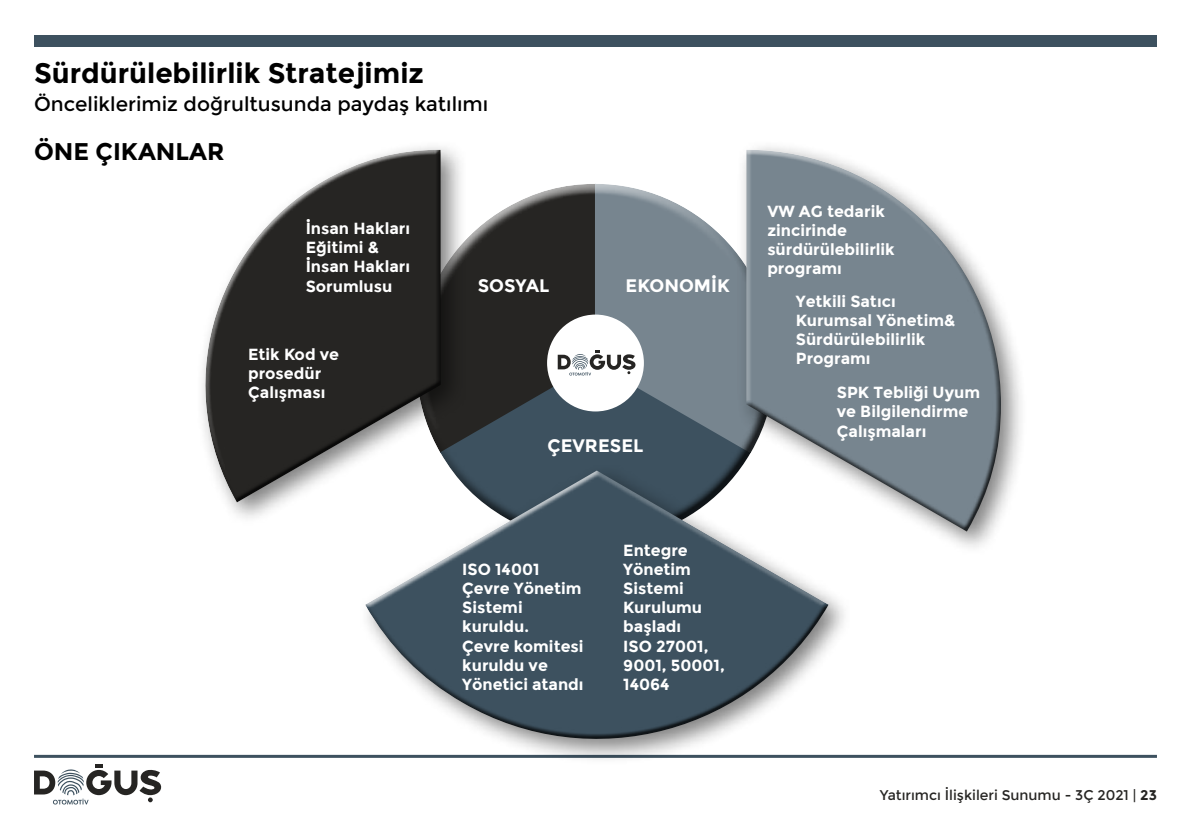
<style>
.page{position:relative;width:1191px;height:840px;background:#fff}
.page>*{position:absolute;margin:0;border:0;box-sizing:border-box;transform-origin:0 0}
.t1{font:700 28px "Montserrat";color:#000}
.t2{font:700 24px "Montserrat";color:#000}
.t3{font:20px "Montserrat";color:#000}
.t4{font:700 18px "Montserrat";color:#fff}
.t5{font:700 16px/19.2px "Montserrat";color:#fff}
.t6{font:14px "Montserrat";color:#262523}
.s1{font-weight:700}
</style>
<div class="page">
<div style="left:34px;top:35px;width:1123px;height:12px;background:#3d515f"></div>
<hr style="left:34px;top:754px;width:1123px;height:3px;background:#3d515f">
<svg style="left:34px;top:764px;width:128px;height:40px"></svg>
<div style="left:414px;top:183px;width:343px;height:270px;background:#fff;opacity:.75"></div>
<div style="left:423px;top:240px;width:353px;height:305px;background:#000;opacity:.75"></div>
<div style="left:547px;top:314px;width:97px;height:97px;background:#fff;border-radius:50%"></div>
<svg style="left:558px;top:350px;width:78px;height:25px"></svg>
<div style="left:195px;top:140px;width:273px;height:387px;background:#000;opacity:.5"></div>
<div style="left:203px;top:149px;width:238px;height:344px;background:#fff;opacity:.75"></div>
<div style="left:215px;top:149px;width:226px;height:356px;background:#000;opacity:.75"></div>
<div style="left:735px;top:140px;width:293px;height:417px;background:#000;opacity:.5"></div>
<svg style="left:970px;top:150px;width:31px;height:81px"></svg>
<div style="left:742px;top:148px;width:228px;height:258px;background:#fff;opacity:.75"></div>
<div style="left:742px;top:231px;width:260px;height:303px;background:#000;opacity:.75"></div>
<div style="left:357px;top:462px;width:496px;height:303px;background:#000;opacity:.5"></div>
<div style="left:361px;top:470px;width:468px;height:139px;background:#fff;opacity:.75"></div>
<div style="left:361px;top:601px;width:468px;height:140px;background:#000;opacity:.75"></div>
<h1 class="t1" style="left:34px;top:57px;width:391px">Sürdürülebilirlik Stratejimiz</h1>
<p class="t3" style="left:34px;top:92px;width:456px">Önceliklerimiz doğrultusunda paydaş katılımı</p>
<h2 class="t2" style="left:34px;top:137px;width:192px">ÖNE ÇIKANLAR</h2>
<p class="t5" style="left:306px;top:219px;width:106px">İnsan Hakları<br>Eğitimi &amp;<br>İnsan Hakları<br>Sorumlusu</p>
<p class="t5" style="left:248px;top:344px;width:92px">Etik Kod ve prosedür<br>Çalışması</p>
<p class="t4" style="left:478px;top:274px;width:73px">SOSYAL</p>
<p class="t4" style="left:625px;top:274px;width:106px">EKONOMİK</p>
<p class="t4" style="left:547px;top:434px;width:97px">ÇEVRESEL</p>
<p class="t5" style="left:462px;top:559px;width:123px">ISO 14001<br>Çevre Yönetim<br>Sistemi kuruldu.<br>Çevre komitesi kuruldu ve<br>Yönetici atandı</p>
<p class="t5" style="left:623px;top:540px;width:103px">Entegre<br>Yönetim<br>Sistemi<br>Kurulumu başladı<br>ISO 27001,<br>9001, 50001,<br>14064</p>
<p class="t5" style="left:767px;top:201px;width:129px">VW AG tedarik zincirinde sürdürülebilirlik programı</p>
<p class="t5" style="left:796px;top:291px;width:161px">Yetkili Satıcı<br>Kurumsal Yönetim&amp;<br>Sürdürülebilirlik<br>Programı</p>
<p class="t5" style="left:837px;top:382px;width:145px">SPK Tebliği Uyum ve Bilgilendirme<br>Çalışmaları</p>
<p class="t6" style="left:879px;top:786px;width:279px">Yatırımcı İlişkileri Sunumu - 3Ç 2021 | <span class="s1">23</span></p>
</div>
